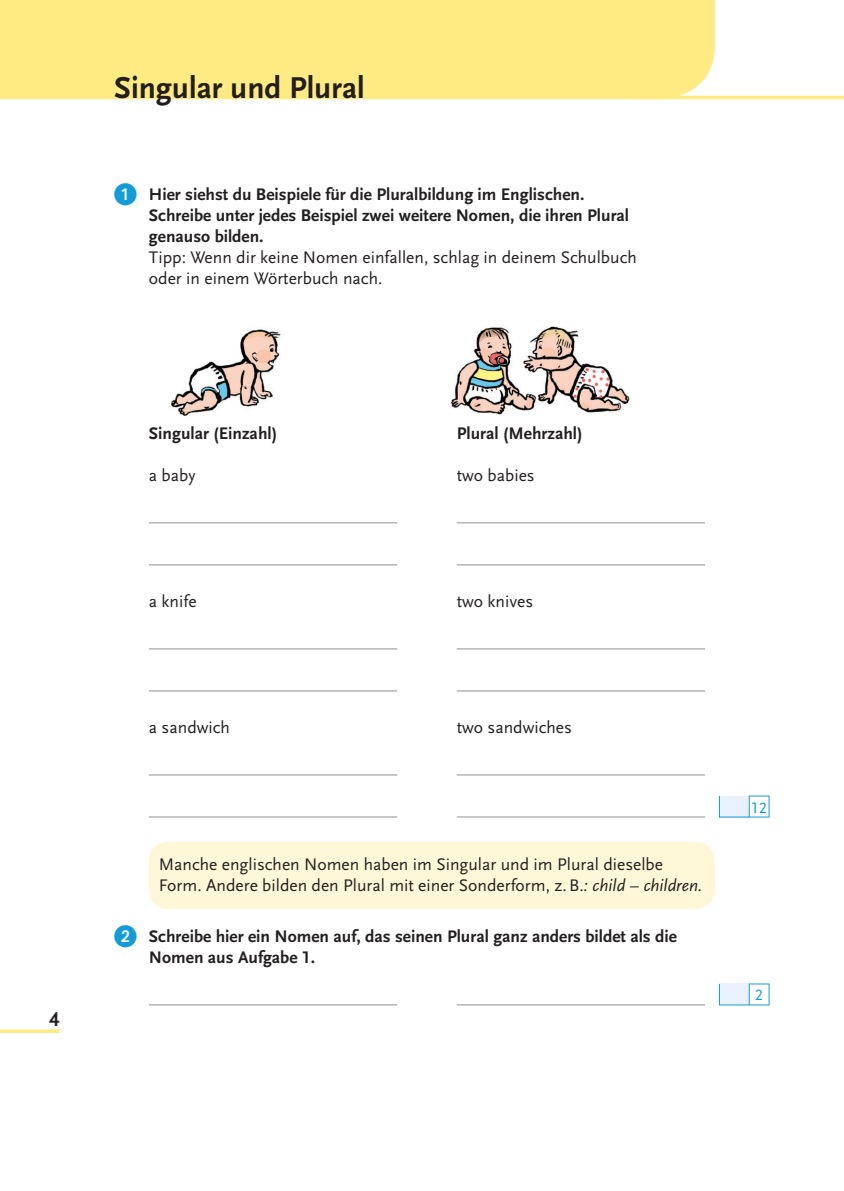
<style>
.page{position:relative;width:844px;height:1191px;background:#fff}
.page>*{position:absolute;margin:0;border:0;box-sizing:border-box;transform-origin:0 0}
.t1{font:700 31.5px "Scala Sans";color:#231f20}
.t2{font:700 21px "Scala Sans Figures";color:#231f20}
.t3{font:17.5px/21px "Scala Sans";color:#231f20}
.t4{font:700 17.5px/21px "Scala Sans";color:#231f20}
.t5{font:15.75px "Scala Sans Caps";color:#139cd9}
.s1{font-family:"European Pi One";font-weight:400;font-size:22.75px;color:#139cd9}
.s2{font-style:italic}
.s3{font-family:"Scala Sans Figures"}
</style>
<div class="page">
<div style="left:0;top:0;width:714px;height:99px;background:#ffeb82"></div>
<svg style="left:0;top:1029px;width:60px;height:4px"></svg>
<hr style="left:634px;top:96px;width:209px;height:3px;background:#ffeb82">
<hr style="left:149px;top:522px;width:248px;height:1px;background:#939598">
<hr style="left:456px;top:522px;width:248px;height:1px;background:#939598">
<hr style="left:149px;top:564px;width:248px;height:1px;background:#939598">
<hr style="left:456px;top:564px;width:248px;height:1px;background:#939598">
<hr style="left:149px;top:648px;width:248px;height:1px;background:#939598">
<hr style="left:456px;top:648px;width:248px;height:1px;background:#939598">
<hr style="left:149px;top:690px;width:248px;height:1px;background:#939598">
<hr style="left:456px;top:690px;width:248px;height:1px;background:#939598">
<hr style="left:149px;top:774px;width:248px;height:1px;background:#939598">
<hr style="left:456px;top:774px;width:248px;height:1px;background:#939598">
<hr style="left:149px;top:816px;width:248px;height:1px;background:#939598">
<hr style="left:456px;top:816px;width:248px;height:1px;background:#939598">
<div style="left:149px;top:841px;width:565px;height:68px;background:#fef8d8;border-radius:20px"></div>
<hr style="left:149px;top:1004px;width:248px;height:1px;background:#939598">
<hr style="left:456px;top:1004px;width:248px;height:1px;background:#939598">
<div style="left:719px;top:796px;width:30px;height:21px;background:#e9f2fa"></div>
<svg style="left:718px;top:796px;width:1px;height:20px"></svg>
<hr style="left:718px;top:816px;width:31px;height:1px;background:#139cd9">
<svg style="left:748px;top:795px;width:21px;height:22px"></svg>
<div style="left:719px;top:984px;width:30px;height:21px;background:#e9f2fa"></div>
<svg style="left:718px;top:984px;width:1px;height:20px"></svg>
<hr style="left:718px;top:1004px;width:31px;height:1px;background:#139cd9">
<svg style="left:748px;top:983px;width:21px;height:22px"></svg>
<img style="left:171px;top:329px;width:110px;height:87px">
<img style="left:451px;top:326px;width:179px;height:89px">
<h1 class="t1" style="left:114px;top:75px;width:252px">Singular und Plural</h1>
<p class="t4" style="left:149px;top:185px;width:481px;text-indent:-35px"><span class="s1">-</span> Hier siehst du Beispiele für die Pluralbildung im Englischen.<br>Schreibe unter jedes Beispiel zwei weitere Nomen, die ihren Plural genauso bilden.</p>
<p class="t3" style="left:149px;top:247px;width:489px">Tipp: Wenn dir keine Nomen einfallen, schlag in deinem Schulbuch oder in einem Wörterbuch nach.</p>
<p class="t2" style="left:49px;top:1010px;width:12px">4</p>
<p class="t4" style="left:149px;top:424px;width:130px">Singular (Einzahl)</p>
<p class="t4" style="left:456px;top:424px;width:127px">Plural (Mehrzahl)</p>
<p class="t3" style="left:149px;top:465px;width:48px">a baby</p>
<p class="t3" style="left:456px;top:465px;width:79px">two babies</p>
<p class="t3" style="left:149px;top:591px;width:49px">a knife</p>
<p class="t3" style="left:456px;top:591px;width:78px">two knives</p>
<p class="t3" style="left:149px;top:717px;width:82px">a sandwich</p>
<p class="t3" style="left:456px;top:717px;width:117px">two sandwiches</p>
<p class="t3" style="left:159px;top:853px;width:545px">Manche englischen Nomen haben im Singular und im Plural dieselbe<br>Form. Andere bilden den Plural mit einer Sonderform, z. B.<span class="s2">: child – children.</span></p>
<p class="t4" style="left:149px;top:927px;width:529px">Schreibe hier ein Nomen auf, das seinen Plural ganz anders bildet als die<br>Nomen aus Aufgabe <span class="s3">1</span>.</p>
<p class="t5" style="left:751px;top:798px;width:17px">12</p>
<p class="t5" style="left:755px;top:985px;width:9px">2</p>
</div>
